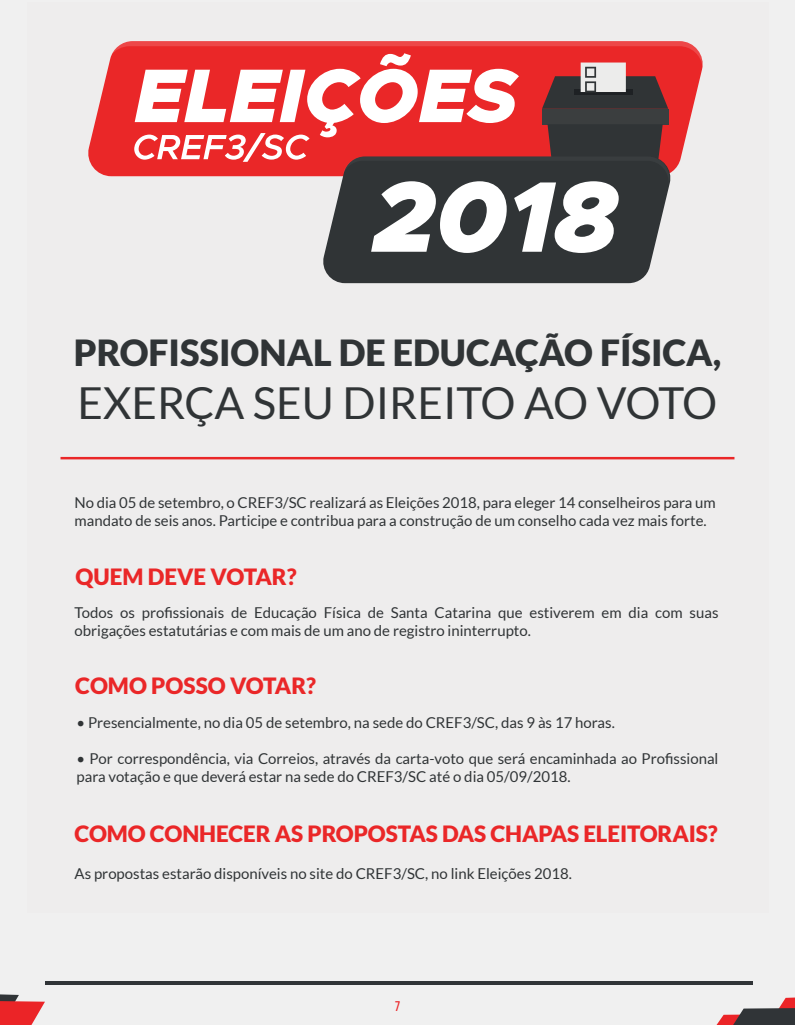
<style>
.page{position:relative;width:795px;height:1025px;background:#fff}
.page>*{position:absolute;margin:0;border:0;box-sizing:border-box;transform-origin:0 0}
.t1{font:44.1px "Lato";color:#303436}
.t2{font:900 36px "Lato";color:#303436}
.t3{font:900 22.4px "Lato";letter-spacing:-.005em;color:#ea2728}
.t4{font:15px/18px "Lato";color:#303436}
.t5{font:700 12px "Mohave";color:#eb2427}
</style>
<div class="page">
<div style="left:0;top:906px;width:795px;height:119px;background:#f0f0f0"></div>
<div style="left:0;top:0;width:795px;height:912px;background:#f0f0f0"></div>
<svg style="left:88px;top:56px;width:23px;height:120px;fill:#ea2728"></svg>
<div style="left:323px;top:253px;width:330px;height:30px;background:#303436"></div>
<svg style="left:111px;top:41px;width:592px;height:212px"></svg>
<hr style="left:61px;top:457px;width:673px;height:2px;background:#ea2728">
<svg style="left:717px;top:998px;width:78px;height:27px"></svg>
<hr style="left:45px;top:982px;width:707px;height:3px;background:#303437">
<svg style="left:0;top:994px;width:45px;height:31px"></svg>
<h2 class="t2" style="left:74px;top:332px;width:649px">PROFISSIONAL DE EDUCAÇÃO FÍSICA,</h2>
<h1 class="t1" style="left:78px;top:378px;width:641px">EXERÇA SEU DIREITO AO VOTO</h1>
<p class="t4" style="left:75px;top:493px;width:643px">No dia 05 de setembro, o CREF3/SC realizará as Eleições 2018, para eleger 14 conselheiros para um mandato de seis anos. Participe e contribua para a construção de um conselho cada vez mais forte.</p>
<h3 class="t3" style="left:76px;top:563px;width:223px">QUEM DEVE VOTAR?</h3>
<p class="t4" style="left:75px;top:603px;width:645px">Todos os profissionais de Educação Física de Santa Catarina que estiverem em dia com suas obrigações estatutárias e com mais de um ano de registro ininterrupto.</p>
<h3 class="t3" style="left:75px;top:673px;width:242px">COMO POSSO VOTAR?</h3>
<p class="t4" style="left:77px;top:713px;width:540px">• Presencialmente, no dia 05 de setembro, na sede do CREF3/SC, das 9 às 17 horas.</p>
<p class="t4" style="left:77px;top:750px;width:643px">• Por correspondência, via Correios, através da carta-voto que será encaminhada ao Profissional para votação e que deverá estar na sede do CREF3/SC até o dia 05/09/2018.</p>
<h3 class="t3" style="left:75px;top:820px;width:645px">COMO CONHECER AS PROPOSTAS DAS CHAPAS ELEITORAIS?</h3>
<p class="t4" style="left:75px;top:864px;width:499px">As propostas estarão disponíveis no site do CREF3/SC, no link Eleições 2018.</p>
<p class="t5" style="left:395px;top:999px;width:6px">7</p>
</div>
